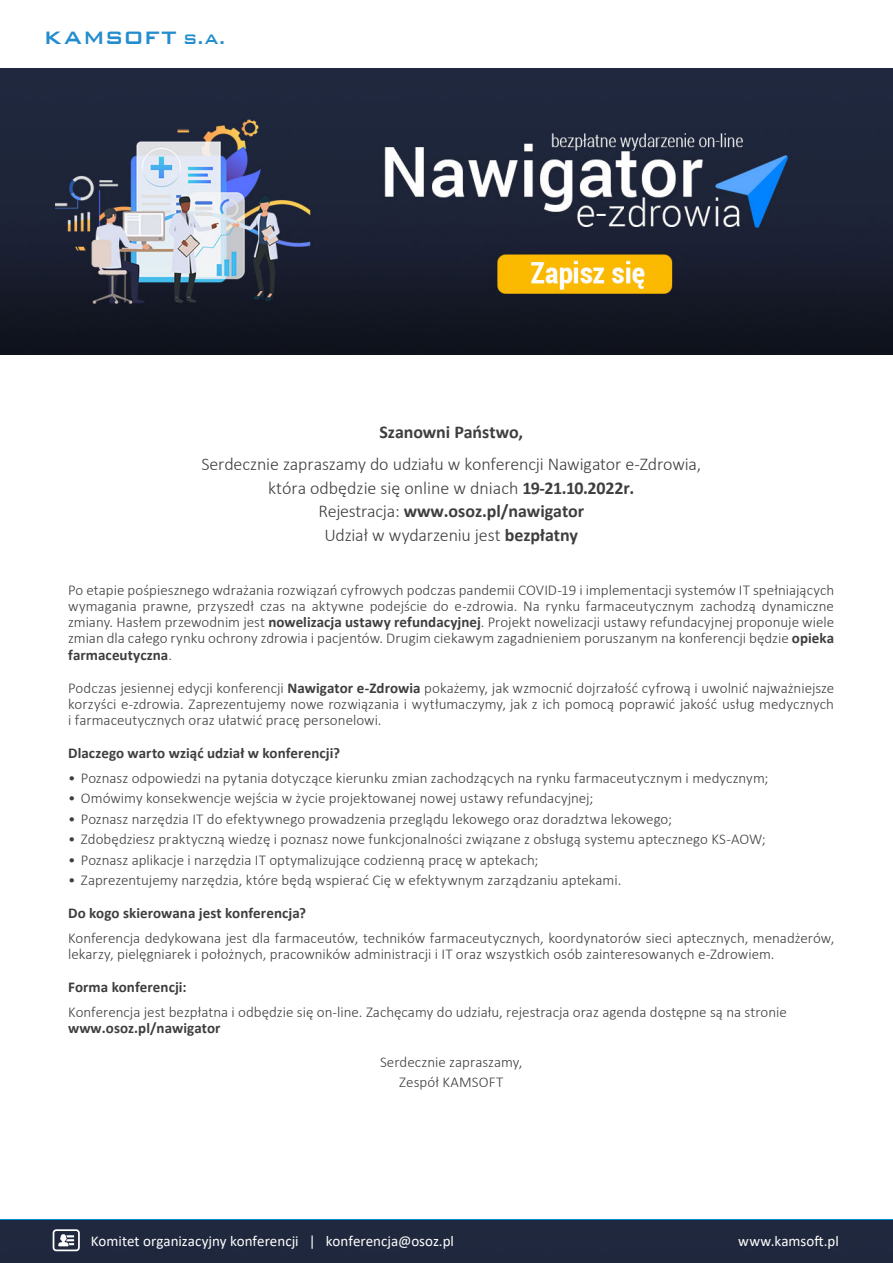
<style>
.page{position:relative;width:893px;height:1263px;background:#fff}
.page>*{position:absolute;margin:0;border:0;box-sizing:border-box;transform-origin:0 0}
.t1{font:24px "Bank Gothic Md AT";letter-spacing:-.005em;color:#238dcd}
.Styl_akapitowy_1{font:300 18px/23.7px "Calibri";letter-spacing:-.005em;color:#3e3e3f;text-align:center}
.Styl_akapitowy_1-2{font:300 15px/16.2px "Calibri";color:#3e3e3f;text-align:justify}
.wyrownanie{font:300 15px "Calibri";color:#3e3e3f}
.kontakt_belka{font:15px "Calibri";color:#fff}
.Styl_akapitowy_1-3{font:700 15px "Calibri";letter-spacing:.005em;color:#3e3e3f}
.s1{font-size:18.45px}
.s2{font-weight:700}
</style>
<div class="page">
<div style="left:0;top:1219px;width:893px;height:44px;background:#20283e"></div>
<svg style="left:53px;top:1229px;width:27px;height:22px"></svg>
<img style="left:0;top:68px;width:893px;height:287px">
<p class="t1" style="left:43px;top:25px;width:183px">KAMSOFT <span class="s1">S.A.</span></p>
<p class="Styl_akapitowy_1" style="left:201px;top:416px;width:501px;line-height:32.2px"><span class="s2">Szanowni Państwo,<br></span>Serdecznie zapraszamy do udziału w konferencji Nawigator e-Zdrowia,</p>
<p class="Styl_akapitowy_1" style="left:268px;top:476px;width:368px">która odbędzie się online w dniach <span class="s2">19-21.10.2022r.<br></span>Rejestracja: <span class="s2">www.osoz.pl/nawigator<br></span>Udział w wydarzeniu jest <span class="s2">bezpłatny</span></p>
<p class="Styl_akapitowy_1-2" style="left:68px;top:581px;width:768px">Po etapie pośpiesznego wdrażania rozwiązań cyfrowych podczas pandemii COVID-19 i implementacji systemów IT spełniających wymagania prawne, przyszedł czas na aktywne podejście do e-zdrowia. Na rynku farmaceutycznym zachodzą dynamiczne zmiany. Hasłem przewodnim jest <span class="s2">nowelizacja ustawy refundacyjnej</span>. Projekt nowelizacji ustawy refundacyjnej proponuje wiele zmian dla całego rynku ochrony zdrowia i pacjentów. Drugim ciekawym zagadnieniem poruszanym na konferencji będzie <span class="s2">opieka farmaceutyczna</span>.</p>
<p class="Styl_akapitowy_1-2" style="left:68px;top:679px;width:768px">Podczas jesiennej edycji konferencji <span class="s2">Nawigator e-Zdrowia</span> pokażemy, jak wzmocnić dojrzałość cyfrową i uwolnić najważniejsze korzyści e-zdrowia. Zaprezentujemy nowe rozwiązania i wytłumaczymy, jak z ich pomocą poprawić jakość usług medycznych i farmaceutycznych oraz ułatwić pracę personelowi.</p>
<p class="Styl_akapitowy_1-3" style="left:68px;top:743px;width:274px">Dlaczego warto wziąć udział w konferencji?</p>
<p class="wyrownanie" style="left:68px;top:769px;width:702px">• Poznasz odpowiedzi na pytania dotyczące kierunku zmian zachodzących na rynku farmaceutycznym i medycznym;</p>
<p class="wyrownanie" style="left:68px;top:789px;width:527px">• Omówimy konsekwencje wejścia w życie projektowanej nowej ustawy refundacyjnej;</p>
<p class="wyrownanie" style="left:68px;top:809px;width:605px">• Poznasz narzędzia IT do efektywnego prowadzenia przeglądu lekowego oraz doradztwa lekowego;</p>
<p class="wyrownanie" style="left:68px;top:830px;width:699px">• Zdobędziesz praktyczną wiedzę i poznasz nowe funkcjonalności związane z obsługą systemu aptecznego KS-AOW;</p>
<p class="wyrownanie" style="left:68px;top:850px;width:472px">• Poznasz aplikacje i narzędzia IT optymalizujące codzienną pracę w aptekach;</p>
<p class="wyrownanie" style="left:68px;top:871px;width:555px">• Zaprezentujemy narzędzia, które będą wspierać Cię w efektywnym zarządzaniu aptekami.</p>
<p class="Styl_akapitowy_1-2" style="left:68px;top:901px;width:768px;line-height:24.8px"><span class="s2">Do kogo skierowana jest konferencja?<br></span>Konferencja dedykowana jest dla farmaceutów, techników farmaceutycznych, koordynatorów sieci aptecznych, menadżerów,</p>
<p class="Styl_akapitowy_1-2" style="left:68px;top:946px;width:708px">lekarzy, pielęgniarek i położnych, pracowników administracji i IT oraz wszystkich osób zainteresowanych e-Zdrowiem.</p>
<p class="Styl_akapitowy_1-2" style="left:68px;top:975px;width:720px;line-height:24.8px"><span class="s2">Forma konferencji:<br></span>Konferencja jest bezpłatna i odbędzie się on-line. Zachęcamy do udziału, rejestracja oraz agenda dostępne są na stronie</p>
<p class="Styl_akapitowy_1-3" style="left:68px;top:1018px;width:154px">www.osoz.pl/nawigator</p>
<p class="Styl_akapitowy_1-2" style="left:380px;top:1051px;width:144px;line-height:20.4px;text-align:center">Serdecznie zapraszamy,<br>Zespół KAMSOFT</p>
<p class="kontakt_belka" style="left:91px;top:1231px;width:365px">Komitet organizacyjny konferencji | konferencja@osoz.pl</p>
<p class="kontakt_belka" style="left:738px;top:1230px;width:102px">www.kamsoft.pl</p>
</div>
